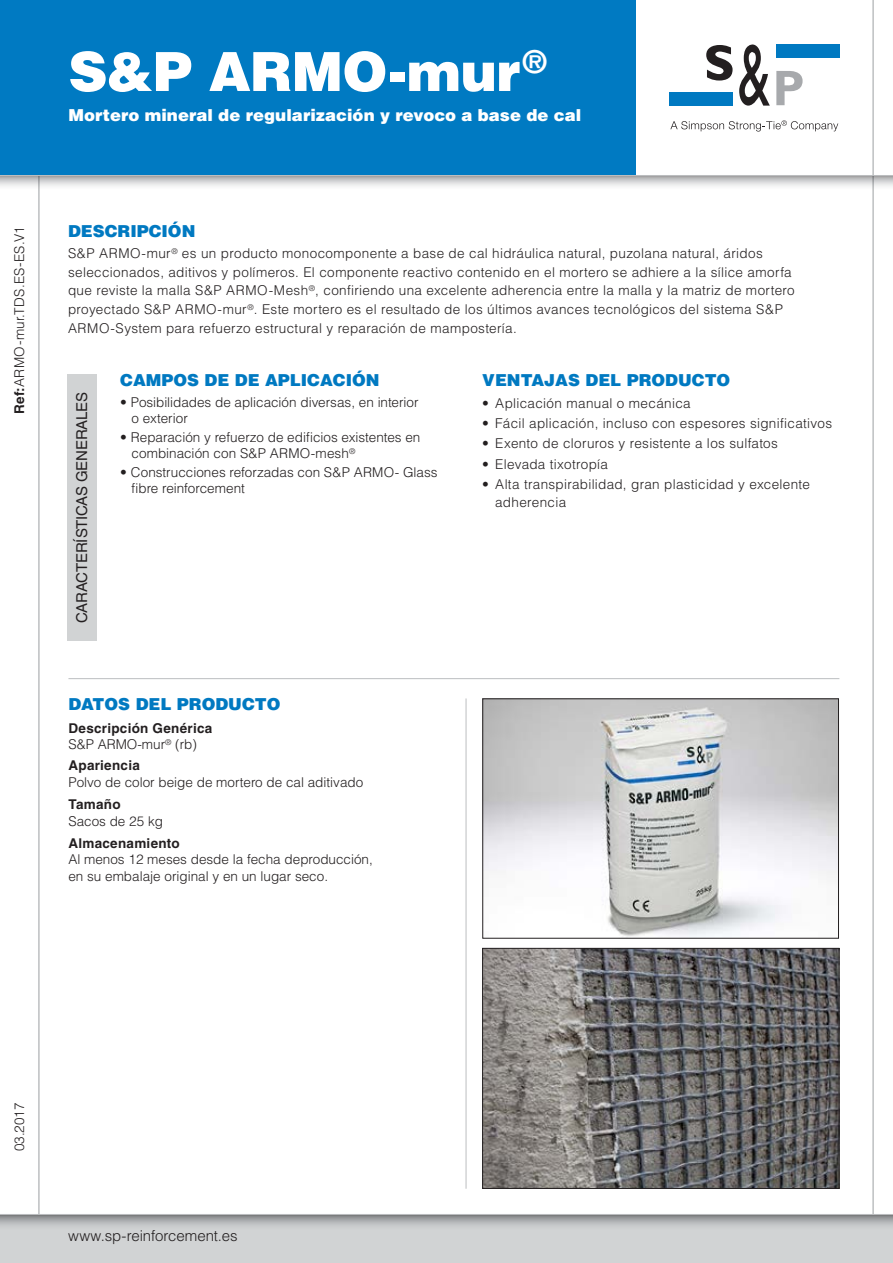
<style>
.page{position:relative;width:893px;height:1263px;background:#fff}
.page>*{position:absolute;margin:0;border:0;box-sizing:border-box;transform-origin:0 0}
.t1{font:900 54px "Helvetica LT Std";letter-spacing:-.005em;color:#fff}
.t2{font:900 16.5px "Helvetica LT Std";color:#0079c1}
.t3{font:900 16.5px "Helvetica LT Std";color:#fff}
.t4{font:15px "Helvetica LT Std";letter-spacing:-.01em;color:#231f20}
.t5{font:300 15px "Helvetica LT Std";letter-spacing:-.005em;color:#231f20}
.t6{font:300 13.5px/18.6px "Helvetica LT Std";letter-spacing:.02em;color:#231f20}
.t7{font:300 13.5px/16.5px "Helvetica LT Std";color:#231f20}
.t8{font:700 13.5px/16.5px "Helvetica LT Std";letter-spacing:.02em;color:#231f20}
.s1{font-weight:700}
.s2{font-weight:300}
</style>
<div class="page">
<hr style="left:39px;top:0;width:1px;height:1263px;background:#bcbec0">
<hr style="left:873px;top:0;width:1px;height:1263px;background:#bcbec0">
<div style="left:0;top:0;width:636px;height:175px;background:#007ac2"></div>
<svg style="left:0;top:176px;width:893px;height:14px"></svg>
<hr style="left:0;top:175px;width:893px;height:1px;background:#bcbec0">
<div style="left:669px;top:92px;width:64px;height:13px;background:#0079c1"></div>
<div style="left:776px;top:44px;width:63px;height:14px;background:#0079c1"></div>
<svg style="left:706px;top:45px;width:27px;height:36px"></svg>
<svg style="left:739px;top:44px;width:31px;height:62px"></svg>
<svg style="left:776px;top:71px;width:27px;height:34px"></svg>
<svg style="left:670px;top:120px;width:168px;height:12px"></svg>
<div style="left:0;top:1214px;width:893px;height:49px;background:#d1d3d4"></div>
<svg style="left:0;top:1215px;width:893px;height:11px"></svg>
<hr style="left:0;top:1214px;width:893px;height:1px;background:#bcbec0">
<div style="left:67px;top:374px;width:30px;height:267px;background:#d1d3d4"></div>
<img style="left:484px;top:700px;width:353px;height:236px">
<div style="left:482px;top:698px;width:357px;height:240px;border:1px solid #231f20"></div>
<img style="left:484px;top:950px;width:353px;height:237px">
<div style="left:482px;top:948px;width:357px;height:241px;border:1px solid #231f20"></div>
<hr style="left:68px;top:678px;width:771px;height:1px;background:#bcbec0">
<hr style="left:466px;top:698px;width:1px;height:491px;background:#bcbec0">
<p class="t6" style="left:10px;top:414px;width:189px;rotate:-90deg"><span class="s1">Ref:</span>ARMO-mur.TDS.ES-ES.V1</p>
<h1 class="t1" style="left:68px;top:36px;width:480px">S&amp;P ARMO-mur<sup>®</sup></h1>
<p class="t3" style="left:68px;top:104px;width:514px">Mortero mineral de regularización y revoco a base de cal</p>
<p class="t2" style="left:68px;top:220px;width:129px">DESCRIPCIÓN</p>
<p class="t6" style="left:68px;top:244px;width:728px">S&amp;P ARMO-mur<sup>®</sup> es un producto monocomponente a base de cal hidráulica natural, puzolana natural, áridos seleccionados, aditivos y polímeros. El componente reactivo contenido en el mortero se adhiere a la sílice amorfa que reviste la malla S&amp;P ARMO-Mesh<sup>®</sup>, confiriendo una excelente adherencia entre la malla y la matriz de mortero proyectado S&amp;P ARMO-mur<sup>®</sup>. Este mortero es el resultado de los últimos avances tecnológicos del sistema S&amp;P ARMO-System para refuerzo estructural y reparación de mampostería.</p>
<p class="t2" style="left:482px;top:369px;width:250px">VENTAJAS DEL PRODUCTO</p>
<p class="t6" style="left:482px;top:394px;width:210px">• Aplicación manual o mecánica</p>
<p class="t6" style="left:482px;top:414px;width:351px">• Fácil aplicación, incluso con espesores significativos</p>
<p class="t6" style="left:482px;top:434px;width:297px">• Exento de cloruros y resistente a los sulfatos</p>
<p class="t6" style="left:482px;top:454px;width:127px">• Elevada tixotropía</p>
<p class="t6" style="left:495px;top:475px;width:316px;line-height:18px;text-indent:-13px">• Alta transpirabilidad, gran plasticidad y excelente adherencia</p>
<p class="t2" style="left:120px;top:369px;width:261px">CAMPOS DE DE APLICACIÓN</p>
<p class="t7" style="left:132px;top:393px;width:289px;text-indent:-11px">• Posibilidades de aplicación diversas, en interior o exterior</p>
<p class="t7" style="left:132px;top:429px;width:290px;text-indent:-11px">• Reparación y refuerzo de edificios existentes en combinación con S&amp;P ARMO-mesh<sup>®</sup></p>
<p class="t7" style="left:132px;top:464px;width:308px;text-indent:-11px">• Construcciones reforzadas con S&amp;P ARMO- Glass fibre reinforcement</p>
<p class="t4" style="left:73px;top:623px;width:232px;rotate:-90deg">CARACTERÍSTICAS GENERALES</p>
<p class="t2" style="left:68px;top:693px;width:214px">DATOS DEL PRODUCTO</p>
<p class="t8" style="left:68px;top:720px;width:145px">Descripción Genérica<br><span class="s2">S&amp;P ARMO-mur</span><sup>®</sup> <span class="s2">(rb)</span></p>
<p class="t8" style="left:68px;top:757px;width:73px">Apariencia</p>
<p class="t7" style="left:68px;top:774px;width:296px">Polvo de color beige de mortero de cal aditivado</p>
<p class="t8" style="left:68px;top:796px;width:54px">Tamaño</p>
<p class="t7" style="left:68px;top:812px;width:96px">Sacos de 25 kg</p>
<p class="t8" style="left:68px;top:834px;width:113px">Almacenamiento</p>
<p class="t7" style="left:68px;top:851px;width:306px">Al menos 12 meses desde la fecha deproducción, en su embalaje original y en un lugar seco.</p>
<p class="t6" style="left:10px;top:1151px;width:50px;rotate:-90deg">03.2017</p>
<p class="t5" style="left:68px;top:1227px;width:171px">www.sp-reinforcement.es</p>
</div>
